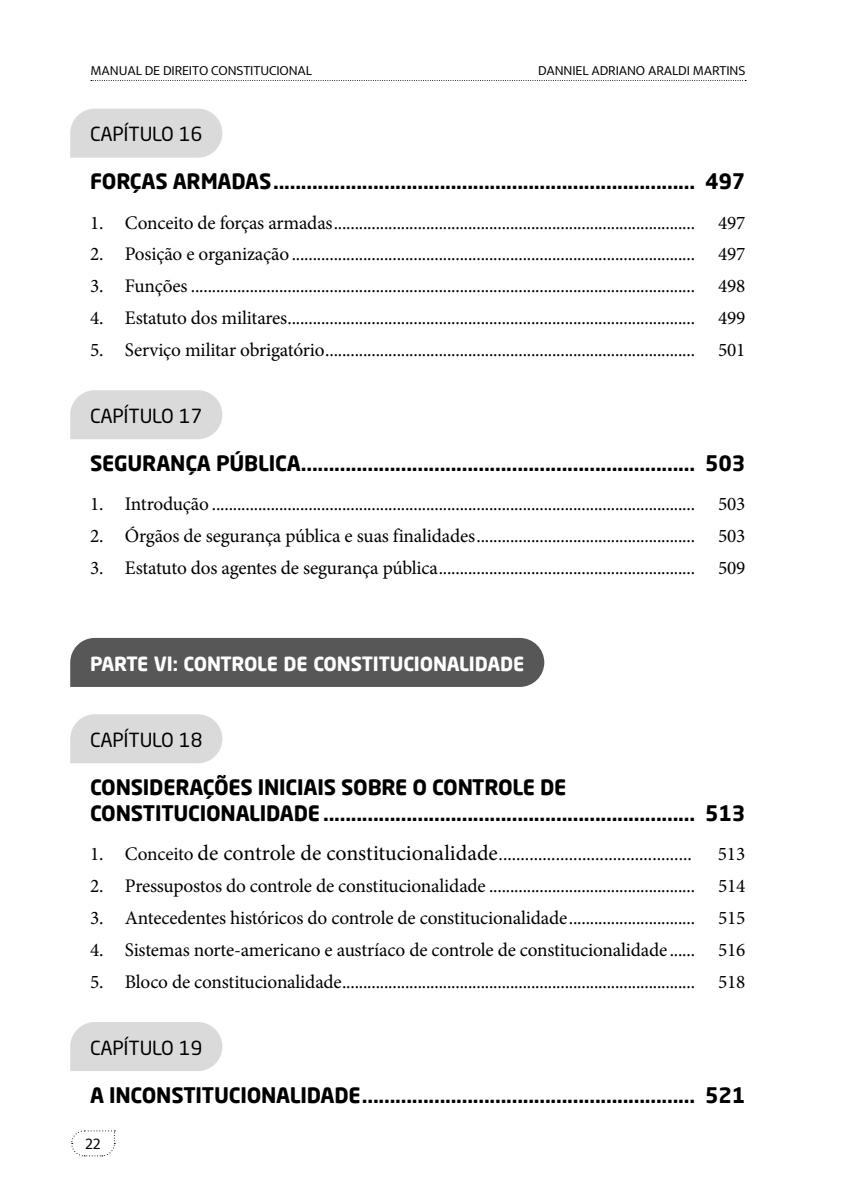
<style>
.page{position:relative;width:844px;height:1191px;background:#fff}
.page>*{position:absolute;margin:0;border:0;box-sizing:border-box;transform-origin:0 0}
.t1{font:700 21px/26.1px "Neo Sans Pro";letter-spacing:-.01em;color:#000}
.t2{font:19.25px "Minion Pro";letter-spacing:-.01em;color:#000}
.t3{font:19.25px "Neo Sans Pro";letter-spacing:-.01em;color:#000}
.t4{font:700 19.25px "Neo Sans Pro";letter-spacing:-.01em;color:#fff}
.t5{font:300 17.5px "Seb Neue";color:#000}
.t6{font:300 14px "Seb Neue";letter-spacing:-.01em;color:#000}
.s1{font-size:21.88px}
</style>
<div class="page">
<svg style="left:71px;top:1130px;width:44px;height:26px"></svg>
<svg style="left:91px;top:80px;width:654px;height:1px"></svg>
<svg style="left:70px;top:109px;width:152px;height:49px;background:#dcdcdc"></svg>
<div style="left:70px;top:390px;width:152px;height:49px;background:#dadada"></div>
<div style="left:70px;top:638px;width:474px;height:49px;background:#575757"></div>
<div style="left:70px;top:714px;width:152px;height:49px;background:#dadada"></div>
<div style="left:70px;top:1022px;width:152px;height:48px;background:#dadada"></div>
<p class="t6" style="left:90px;top:62px;width:223px">MANUAL DE DIREITO CONSTITUCIONAL</p>
<p class="t6" style="left:538px;top:62px;width:209px">DANNIEL ADRIANO ARALDI MARTINS</p>
<p class="t3" style="left:90px;top:123px;width:114px">CAPÍTULO 16</p>
<p class="t1" style="left:90px;top:168px;width:656px">FORÇAS ARMADAS............................................................................ 497</p>
<p class="t2" style="left:90px;top:209px;width:656px">1. Conceito de forças armadas...................................................................................... 497</p>
<p class="t2" style="left:90px;top:241px;width:656px">2. Posição e organização................................................................................................ 497</p>
<p class="t2" style="left:90px;top:273px;width:656px">3. Funções ........................................................................................................................ 498</p>
<p class="t2" style="left:90px;top:305px;width:656px">4. Estatuto dos militares................................................................................................. 499</p>
<p class="t2" style="left:90px;top:337px;width:656px">5. Serviço militar obrigatório........................................................................................ 501</p>
<p class="t3" style="left:90px;top:404px;width:114px">CAPÍTULO 17</p>
<p class="t1" style="left:90px;top:449px;width:656px">SEGURANÇA PÚBLICA....................................................................... 503</p>
<p class="t2" style="left:90px;top:491px;width:656px">1. Introdução ................................................................................................................... 503</p>
<p class="t2" style="left:90px;top:523px;width:656px">2. Órgãos de segurança pública e suas finalidades.................................................... 503</p>
<p class="t2" style="left:90px;top:554px;width:656px">3. Estatuto dos agentes de segurança pública............................................................. 509</p>
<p class="t4" style="left:90px;top:651px;width:435px">PARTE VI: CONTROLE DE CONSTITUCIONALIDADE</p>
<p class="t3" style="left:90px;top:728px;width:114px">CAPÍTULO 18</p>
<p class="t1" style="left:90px;top:773px;width:656px">CONSIDERAÇÕES INICIAIS SOBRE O CONTROLE DE<br>CONSTITUCIONALIDADE................................................................... 513</p>
<p class="t2" style="left:90px;top:841px;width:603px">1. Conceito <span class="s1">de controle de constitucionalidade</span>............................................</p>
<p class="t2" style="left:717px;top:841px;width:29px">513</p>
<p class="t2" style="left:90px;top:873px;width:656px">2. Pressupostos do controle de constitucionalidade ................................................. 514</p>
<p class="t2" style="left:90px;top:904px;width:656px">3. Antecedentes históricos do controle de constitucionalidade.............................. 515</p>
<p class="t2" style="left:90px;top:936px;width:656px">4. Sistemas norte-americano e austríaco de controle de constitucionalidade ...... 516</p>
<p class="t2" style="left:90px;top:968px;width:656px">5. Bloco de constitucionalidade.................................................................................... 518</p>
<p class="t3" style="left:90px;top:1035px;width:114px">CAPÍTULO 19</p>
<p class="t1" style="left:90px;top:1081px;width:656px">A INCONSTITUCIONALIDADE............................................................ 521</p>
<p class="t5" style="left:85px;top:1132px;width:17px">22</p>
</div>
